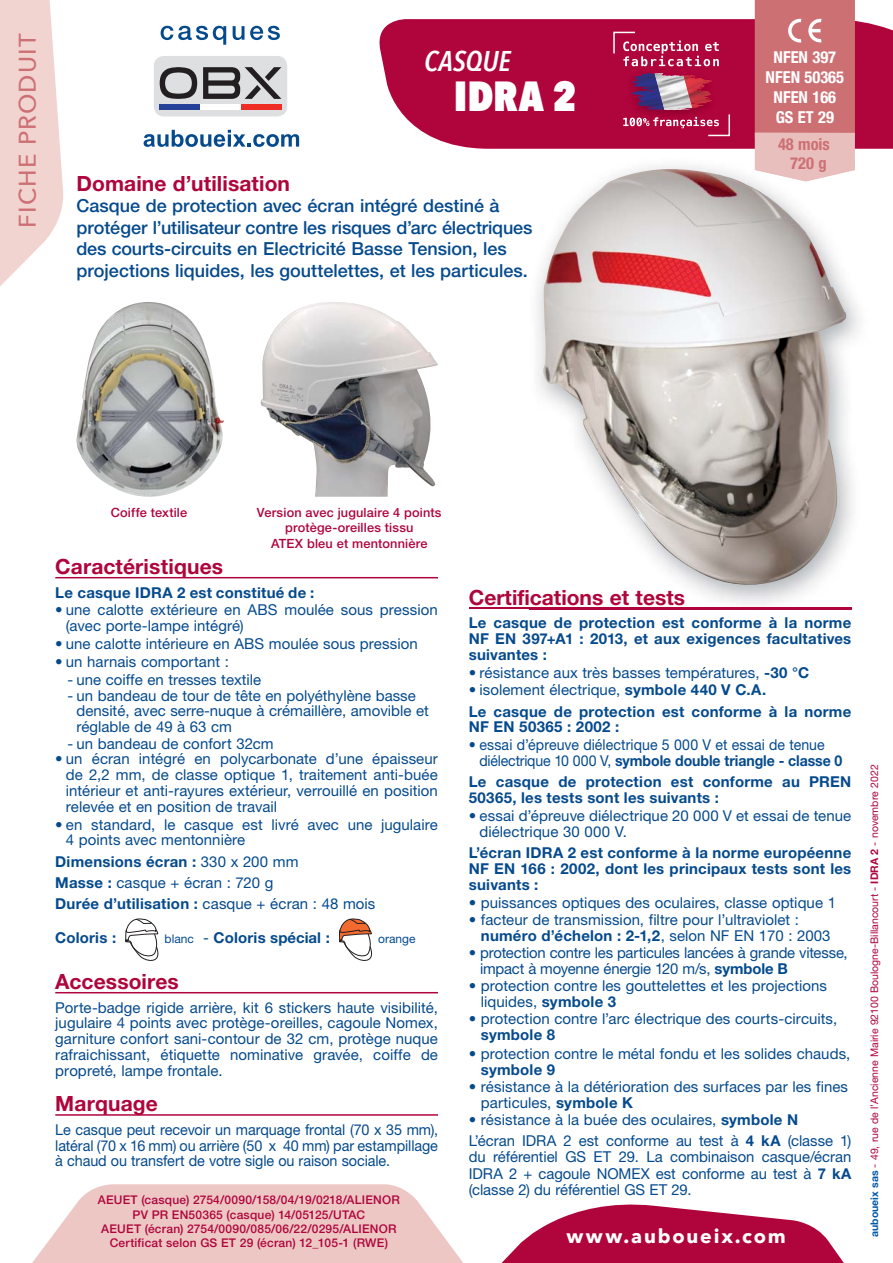
<style>
.page{position:relative;width:893px;height:1263px;background:#fff}
.page>*{position:absolute;margin:0;border:0;box-sizing:border-box;transform-origin:0 0}
.t1{font:800 42px "Avenir Next Condensed";color:#fff}
.t2{font:italic 600 28.5px "Avenir Next Condensed";color:#fff}
.t3{font:500 24px "Avenir Next";letter-spacing:.05em;color:#cd7074}
.t4{font:700 21px "Helvetica Neue LT Std";letter-spacing:.005em;color:#b0043c}
.t5{font:700 19.5px "Avenir Next";letter-spacing:.09em;color:#fff}
.t6{font:500 18px/21.6px "Helvetica Neue LT Std";color:#054a8d}
.t7{font:700 condensed 16.5px/20.1px "Helvetica Neue LT Std";color:#fff;text-align:center}
.t8{font:700 condensed 16.5px "Helvetica Neue LT Std";color:#cd7074}
.t9{font:15px/15.8px "Helvetica Neue LT Std";color:#054a8d}
.t10{font:700 15px/15.8px "Helvetica Neue LT Std";letter-spacing:.015em;color:#054a8d;text-align:justify}
.t11{font:15px/15.8px "Helvetica Neue LT Std";color:#054a8d;text-align:justify;scale:.96 1}
.t12{font:15px/15.8px "Helvetica Neue LT Std";color:#054a8d;scale:.94 1}
.t13{font:15px/16.5px "Helvetica Neue LT Std";letter-spacing:-.02em;color:#054a8d}
.t14{font:500 12.75px/15.3px "Helvetica Neue LT Std";letter-spacing:.015em;color:#b0043c;text-align:center}
.t15{font:500 12px/14.4px "Helvetica Neue LT Std";letter-spacing:.02em;color:#b0043c;text-align:center}
.t16{font:12px "Helvetica Neue LT Std";color:#054a8d}
.t17{font:10.5px "Helvetica Neue LT Std";color:#b0043c}
.s1{font-weight:700}
.s2{font-weight:400;font-size:12px}
.s3{font-weight:400}
.s4{font-weight:700;color:#0057a8}
</style>
<div class="page">
<svg style="left:0;top:0;width:63px;height:286px"></svg>
<svg style="left:379px;top:19px;width:514px;height:130px;background:#b51448"></svg>
<div style="left:154px;top:56px;width:133px;height:60px;background:#dedfe0;border-radius:10px"></div>
<svg style="left:203px;top:67px;width:78px;height:32px"></svg>
<svg style="left:160px;top:67px;width:37px;height:32px"></svg>
<div style="left:160px;top:104px;width:40px;height:5px;background:#26419a"></div>
<div style="left:200px;top:104px;width:41px;height:5px;background:#fff"></div>
<div style="left:241px;top:104px;width:40px;height:5px;background:#ee2d25"></div>
<svg style="left:161px;top:26px;width:65px;height:19px"></svg>
<svg style="left:233px;top:26px;width:47px;height:14px"></svg>
<svg style="left:144px;top:130px;width:155px;height:17px"></svg>
<svg style="left:755px;top:0;width:100px;height:158px;background:#d27e81"></svg>
<img style="left:623px;top:69px;width:95px;height:44px">
<img style="left:650px;top:108px;width:44px;height:2px">
<svg style="left:632px;top:73px;width:29px;height:10px"></svg>
<svg style="left:612px;top:31px;width:107px;height:35px;background:#be325f"></svg>
<svg style="left:623px;top:113px;width:108px;height:24px;background:#ba2858"></svg>
<svg style="left:32px;top:1184px;width:812px;height:79px"></svg>
<hr style="left:55px;top:577px;width:383px;height:1px;background:#b0043c">
<hr style="left:55px;top:992px;width:383px;height:1px;background:#b0043c">
<hr style="left:55px;top:1114px;width:383px;height:2px;background:#b0043c">
<svg style="left:125px;top:919px;width:34px;height:42px"></svg>
<svg style="left:339px;top:919px;width:33px;height:42px"></svg>
<hr style="left:469px;top:607px;width:382px;height:2px;background:#b0043c">
<img style="left:77px;top:302px;width:147px;height:195px">
<img style="left:529px;top:158px;width:331px;height:452px">
<img style="left:755px;top:158px;width:100px;height:23px">
<img style="left:791px;top:158px;width:35px;height:11px">
<img style="left:529px;top:607px;width:322px;height:2px">
<img style="left:529px;top:589px;width:155px;height:16px">
<img style="left:529px;top:221px;width:3px;height:16px">
<img style="left:543px;top:169px;width:303px;height:416px">
<img style="left:261px;top:302px;width:177px;height:195px">
<h3 class="t3" style="left:12px;top:227px;width:196px;rotate:-90deg">FICHE PRODUIT</h3>
<h2 class="t2" style="left:424px;top:43px;width:88px">CASQUE</h2>
<h1 class="t1" style="left:454px;top:69px;width:124px">IDRA 2</h1>
<h3 class="t4" style="left:77px;top:176px;width:215px">Domaine d’utilisation</h3>
<p class="t6" style="left:77px;top:197px;width:457px">Casque de protection avec écran intégré destiné à protéger l’utilisateur contre les risques d’arc électriques des courts-circuits en Electricité Basse Tension, les projections liquides, les gouttelettes, et les particules.</p>
<p class="t7" style="left:766px;top:49px;width:80px">NFEN 397<br>NFEN 50365<br>NFEN 166<br>GS ET 29</p>
<p class="t8" style="left:778px;top:139px;width:53px">48 mois</p>
<p class="t8" style="left:790px;top:157px;width:38px">720 g</p>
<p class="t14" style="left:111px;top:506px;width:78px">Coiffe textile</p>
<p class="t14" style="left:257px;top:506px;width:186px">Version avec jugulaire 4 points protège-oreilles tissu<br>ATEX bleu et mentonnière</p>
<h3 class="t4" style="left:55px;top:559px;width:169px">Caractéristiques</h3>
<p class="t10" style="left:55px;top:586px;width:260px">Le casque IDRA 2 est constitué de :</p>
<p class="t9" style="left:66px;top:604px;width:373px;text-indent:-11px">• une calotte extérieure en ABS moulée sous pression (avec porte-lampe intégré)</p>
<p class="t9" style="left:55px;top:638px;width:364px">• une calotte intérieure en ABS moulée sous pression</p>
<p class="t9" style="left:55px;top:656px;width:175px">• un harnais comportant :</p>
<p class="t9" style="left:68px;top:673px;width:195px">- une coiffe en tresses textile</p>
<p class="t9" style="left:77px;top:689px;width:354px;text-indent:-9px">- un bandeau de tour de tête en polyéthylène basse densité, avec serre-nuque à crémaillère, amovible et réglable de 49 à 63 cm</p>
<p class="t9" style="left:68px;top:737px;width:208px">- un bandeau de confort 32cm</p>
<p class="t9" style="left:66px;top:753px;width:373px;text-align:justify;text-indent:-11px">• un écran intégré en polycarbonate d’une épaisseur de 2,2 mm, de classe optique 1, traitement anti-buée intérieur et anti-rayures extérieur, verrouillé en position relevée et en position de travail</p>
<p class="t9" style="left:66px;top:818px;width:373px;text-indent:-11px">• en standard, le casque est livré avec une jugulaire<br>4 points avec mentonnière</p>
<p class="t9" style="left:55px;top:852px;width:322px;line-height:21.3px"><span class="s1">Dimensions écran :</span> 330 x 200 mm<br><span class="s1">Masse :</span> casque + écran : 720 g<br><span class="s1">Durée d’utilisation :</span> casque + écran : 48 mois</p>
<p class="t10" style="left:55px;top:931px;width:62px">Coloris :</p>
<p class="t10" style="left:165px;top:931px;width:167px"><span class="s2">blanc</span> <span class="s3">-</span> Coloris spécial :</p>
<p class="t16" style="left:378px;top:934px;width:39px">orange</p>
<h3 class="t4" style="left:55px;top:974px;width:125px">Accessoires</h3>
<p class="t9" style="left:55px;top:1001px;width:384px;text-align:justify">Porte-badge rigide arrière, kit 6 stickers haute visibilité, jugulaire 4 points avec protège-oreilles, cagoule Nomex, garniture confort sani-contour de 32 cm, protège nuque rafraichissant, étiquette nominative gravée, coiffe de propreté, lampe frontale.</p>
<h3 class="t4" style="left:55px;top:1096px;width:104px">Marquage</h3>
<p class="t11" style="left:55px;top:1123px;width:400px">Le casque peut recevoir un marquage frontal (70 x 35 mm), latéral (70 x 16 mm) ou arrière (50 x 40 mm) par estampillage à chaud ou transfert de votre sigle ou raison sociale.</p>
<p class="t15" style="left:98px;top:1194px;width:303px">AEUET (casque) 2754/0090/158/04/19/0218/ALIENOR PV PR EN50365 (casque) 14/05125/UTAC<br>AEUET (écran) 2754/0090/085/06/22/0295/ALIENOR Certificat selon GS ET 29 (écran) 12_105-1 (RWE)</p>
<h3 class="t4" style="left:469px;top:590px;width:218px">Certifications et tests</h3>
<p class="t10" style="left:469px;top:617px;width:384px">Le casque de protection est conforme à la norme NF EN 397+A1 : 2013, et aux exigences facultatives suivantes :</p>
<p class="t9" style="left:469px;top:666px;width:342px">• résistance aux très basses températures, <span class="s1">-30 °C</span></p>
<p class="t10" style="left:469px;top:681px;width:384px;line-height:21.3px"><span class="s3">• isolement électrique,</span> symbole 440 V C.A.<br>Le casque de protection est conforme à la norme</p>
<p class="t10" style="left:469px;top:721px;width:152px">NF EN 50365 : 2002 :</p>
<p class="t12" style="left:479px;top:739px;width:388px;text-indent:-11px">• essai d’épreuve diélectrique 5 000 V et essai de tenue diélectrique 10 000 V, <span class="s1">symbole double triangle - classe 0</span></p>
<p class="t10" style="left:469px;top:776px;width:384px">Le casque de protection est conforme au PREN<br>50365, les tests sont les suivants :</p>
<p class="t9" style="left:479px;top:810px;width:373px;text-indent:-11px">• essai d’épreuve diélectrique 20 000 V et essai de tenue diélectrique 30 000 V.</p>
<p class="t10" style="left:469px;top:846px;width:384px">L’écran IDRA 2 est conforme à la norme européenne NF EN 166 : 2002, dont les principaux tests sont les suivants :</p>
<p class="t9" style="left:469px;top:897px;width:369px">• puissances optiques des oculaires, classe optique 1</p>
<p class="t9" style="left:481px;top:913px;width:351px;line-height:16.5px;text-indent:-12px">• facteur de transmission, filtre pour l’ultraviolet : <span class="s1">numéro d’échelon : 2-1,2</span>, selon NF EN 170 : 2003</p>
<p class="t13" style="left:480px;top:946px;width:369px;text-indent:-11px">• protection contre les particules lancées à grande vitesse, impact à moyenne énergie 120 m/s, <span class="s1">symbole B</span></p>
<p class="t9" style="left:481px;top:979px;width:348px;line-height:16.5px;text-indent:-12px">• protection contre les gouttelettes et les projections liquides, <span class="s1">symbole 3</span></p>
<p class="t9" style="left:469px;top:1012px;width:370px">• protection contre l’arc électrique des courts-circuits,</p>
<p class="t10" style="left:481px;top:1029px;width:76px">symbole 8</p>
<p class="t9" style="left:469px;top:1047px;width:383px">• protection contre le métal fondu et les solides chauds,</p>
<p class="t10" style="left:481px;top:1064px;width:76px">symbole 9</p>
<p class="t9" style="left:481px;top:1080px;width:369px;line-height:16.5px;text-indent:-12px">• résistance à la détérioration des surfaces par les fines particules, <span class="s1">symbole K</span></p>
<p class="t9" style="left:469px;top:1111px;width:384px;line-height:20.7px">• résistance à la buée des oculaires, <span class="s1">symbole N<br></span>L’écran IDRA 2 est conforme au test à <span class="s1">4 kA</span> (classe 1)</p>
<p class="t9" style="left:469px;top:1150px;width:384px;line-height:16.5px;text-align:justify">du référentiel GS ET 29. La combinaison casque/écran IDRA 2 + cagoule NOMEX est conforme au test à <span class="s1">7 kA </span>(classe 2) du référentiel GS ET 29.</p>
<h3 class="t5" style="left:566px;top:1223px;width:221px">www.auboueix.com</h3>
<p class="t17" style="left:870px;top:1237px;width:474px;rotate:-90deg"><span class="s4">auboueix sas</span> - 49, rue de l’Ancienne Mairie 92100 Boulogne-Billancourt - <span class="s1">IDRA 2</span> - novembre 2022</p>
</div>
